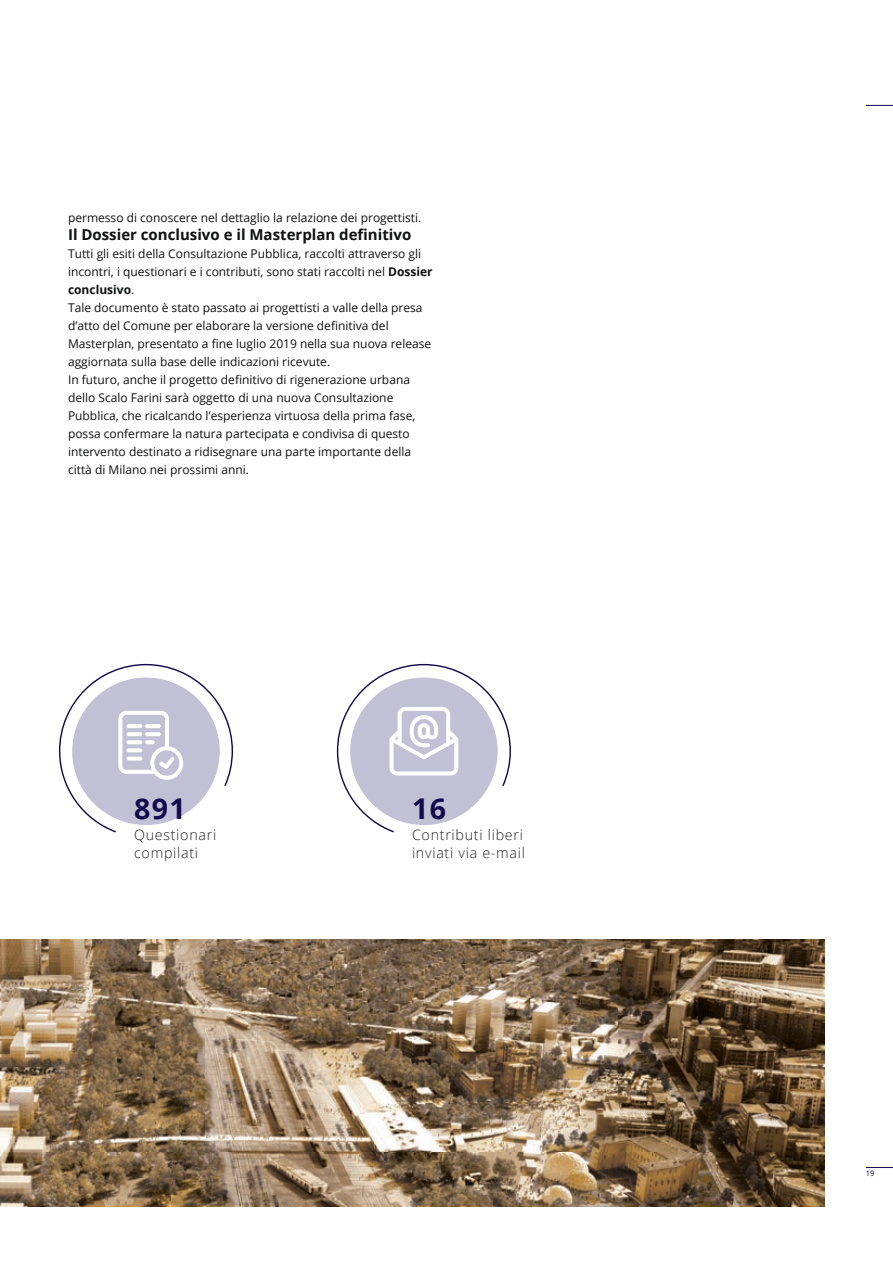
<style>
.page{position:relative;width:893px;height:1263px;background:#fff}
.page>*{position:absolute;margin:0;border:0;box-sizing:border-box;transform-origin:0 0}
.t1{font:700 28.5px "Open Sans";color:#14094d}
.t2{font:700 15px "Open Sans";color:#0f1011}
.t3{font:300 14.25px/17.1px "Open Sans";letter-spacing:.05em;color:#231f20}
.t4{font:12px/18px "Open Sans";color:#0f1011}
.t5{font:7.5px "Open Sans";color:#14094d}
.s1{font-weight:700}
</style>
<div class="page">
<svg style="left:866px;top:105px;width:27px;height:1px"></svg>
<svg style="left:866px;top:1167px;width:27px;height:1px"></svg>
<svg style="left:58px;top:663px;width:175px;height:170px"></svg>
<svg style="left:336px;top:663px;width:175px;height:170px"></svg>
<img style="left:0;top:939px;width:825px;height:267px">
<p class="t4" style="left:68px;top:208px;width:355px">permesso di conoscere nel dettaglio la relazione dei progettisti.</p>
<p class="t2" style="left:68px;top:224px;width:345px">Il Dossier conclusivo e il Masterplan definitivo</p>
<p class="t4" style="left:68px;top:244px;width:366px">Tutti gli esiti della Consultazione Pubblica, raccolti attraverso gli incontri, i questionari e i contributi, sono stati raccolti nel <span class="s1">Dossier conclusivo</span>.<br>Tale documento è stato passato ai progettisti a valle della presa d’atto del Comune per elaborare la versione definitiva del Masterplan, presentato a fine luglio 2019 nella sua nuova release aggiornata sulla base delle indicazioni ricevute.<br>In futuro, anche il progetto definitivo di rigenerazione urbana dello Scalo Farini sarà oggetto di una nuova Consultazione Pubblica, che ricalcando l’esperienza virtuosa della prima fase, possa confermare la natura partecipata e condivisa di questo intervento destinato a ridisegnare una parte importante della città di Milano nei prossimi anni.</p>
<h1 class="t1" style="left:134px;top:788px;width:53px">891</h1>
<p class="t3" style="left:134px;top:826px;width:84px">Questionari compilati</p>
<h1 class="t1" style="left:412px;top:788px;width:36px">16</h1>
<p class="t3" style="left:412px;top:826px;width:115px">Contributi liberi inviati via e-mail</p>
<p class="t5" style="left:866px;top:1168px;width:10px">19</p>
</div>
